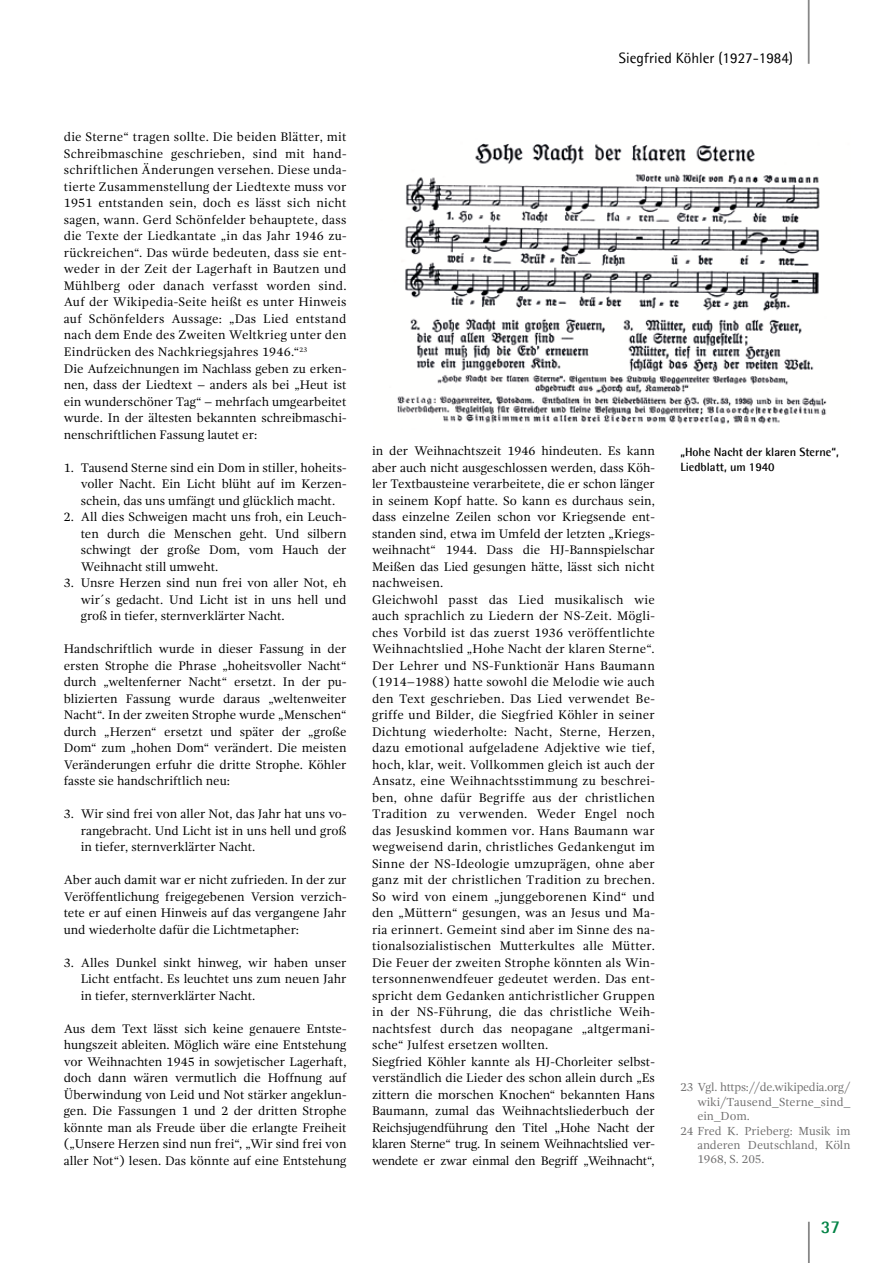
<style>
.page{position:relative;width:893px;height:1263px;background:#fff}
.page>*{position:absolute;margin:0;border:0;box-sizing:border-box;transform-origin:0 0}
.t1{font:700 18px "Agfa Rotis Semisans";color:#008244}
.t2{font:15px "Agfa Rotis Semisans";color:#000}
.t3{font:12.75px/16.5px "Gandhi Serif";letter-spacing:.005em;color:#000;text-align:justify}
.t4{font:12px "Gandhi Serif";color:#706f6f}
.t5{font:700 12px/15px "Agfa Rotis Semisans";color:#000}
.t6{font:12px "Gandhi Serif";letter-spacing:-.02em;color:#706f6f}
</style>
<div class="page">
<hr style="left:808px;top:1222px;width:2px;height:41px;background:#878787">
<hr style="left:808px;top:0;width:2px;height:64px;background:#878787">
<img style="left:397px;top:143px;width:430px;height:281px">
<p class="t2" style="left:619px;top:49px;width:176px">Siegfried Köhler (1927-1984)</p>
<p class="t3" style="left:64px;top:129px;width:284px;text-align:left">die Sterne“ tragen sollte. Die beiden Blätter, mit Schreibmaschine geschrieben, sind mit hand&shy;schriftlichen Änderungen versehen. Diese unda&shy;tierte Zusammenstellung der Liedtexte muss vor 1951 entstanden sein, doch es lässt sich nicht sagen, wann. Gerd Schönfelder behauptete, dass die Texte der Liedkantate „in das Jahr 1946 zu&shy;rückreichen“. Das würde bedeuten, dass sie ent&shy;weder in der Zeit der Lagerhaft in Bautzen und Mühlberg oder danach verfasst worden sind.<br>Auf der Wikipedia-Seite heißt es unter Hinweis auf Schönfelders Aussage: „Das Lied entstand nach dem Ende des Zweiten Weltkrieg unter den Eindrücken des Nachkriegsjahres 1946.“<sup>23<br></sup>Die Aufzeichnungen im Nachlass geben zu erken&shy;nen, dass der Liedtext – anders als bei „Heut ist ein wunderschöner Tag“ – mehrfach umgearbeitet wurde. In der ältesten bekannten schreibmaschi&shy;nenschriftlichen Fassung lautet er:</p>
<p class="t3" style="left:81px;top:459px;width:267px;text-indent:-17px">1. Tausend Sterne sind ein Dom in stiller, hoheits&shy;voller Nacht. Ein Licht blüht auf im Kerzen&shy;schein, das uns umfängt und glücklich macht.</p>
<p class="t3" style="left:81px;top:509px;width:267px;text-indent:-17px">2. All dies Schweigen macht uns froh, ein Leuch&shy;ten durch die Menschen geht. Und silbern schwingt der große Dom, vom Hauch der Weihnacht still umweht.</p>
<p class="t3" style="left:81px;top:575px;width:267px;text-indent:-17px">3. Unsre Herzen sind nun frei von aller Not, eh wir´s gedacht. Und Licht ist in uns hell und groß in tiefer, sternverklärter Nacht.</p>
<p class="t3" style="left:64px;top:641px;width:284px">Handschriftlich wurde in dieser Fassung in der ersten Strophe die Phrase „hoheitsvoller Nacht“ durch „weltenferner Nacht“ ersetzt. In der pu&shy;blizierten Fassung wurde daraus „weltenweiter Nacht“. In der zweiten Strophe wurde „Menschen“ durch „Herzen“ ersetzt und später der „große Dom“ zum „hohen Dom“ verändert. Die meisten Veränderungen erfuhr die dritte Strophe. Köhler fasste sie handschriftlich neu:</p>
<p class="t3" style="left:81px;top:805px;width:267px;text-indent:-17px">3. Wir sind frei von aller Not, das Jahr hat uns vo&shy;rangebracht. Und Licht ist in uns hell und groß in tiefer, sternverklärter Nacht.</p>
<p class="t3" style="left:64px;top:871px;width:284px">Aber auch damit war er nicht zufrieden. In der zur Veröffentlichung freigegebenen Version verzich&shy;tete er auf einen Hinweis auf das vergangene Jahr und wiederholte dafür die Lichtmetapher:</p>
<p class="t3" style="left:81px;top:954px;width:267px;text-indent:-17px">3. Alles Dunkel sinkt hinweg, wir haben unser Licht entfacht. Es leuchtet uns zum neuen Jahr in tiefer, sternverklärter Nacht.</p>
<p class="t3" style="left:64px;top:1020px;width:284px">Aus dem Text lässt sich keine genauere Entste&shy;hungszeit ableiten. Möglich wäre eine Entstehung vor Weihnachten 1945 in sowjetischer Lagerhaft, doch dann wären vermutlich die Hoffnung auf Überwindung von Leid und Not stärker angeklun&shy;gen. Die Fassungen 1 und 2 der dritten Strophe könnte man als Freude über die erlangte Freiheit („Unsere Herzen sind nun frei“, „Wir sind frei von aller Not“) lesen. Das könnte auf eine Entstehung</p>
<p class="t3" style="left:372px;top:443px;width:284px;text-align:left">in der Weihnachtszeit 1946 hindeuten. Es kann aber auch nicht ausgeschlossen werden, dass Köh&shy;ler Textbausteine verarbeitete, die er schon länger in seinem Kopf hatte. So kann es durchaus sein, dass einzelne Zeilen schon vor Kriegsende ent&shy;standen sind, etwa im Umfeld der letzten „Kriegs&shy;weihnacht“ 1944. Dass die HJ-Bannspielschar Meißen das Lied gesungen hätte, lässt sich nicht nachweisen.<br>Gleichwohl passt das Lied musikalisch wie auch sprachlich zu Liedern der NS-Zeit. Mögli&shy;ches Vorbild ist das zuerst 1936 veröffentlichte Weihnachtslied „Hohe Nacht der klaren Sterne“.<br>Der Lehrer und NS-Funktionär Hans Baumann (1914–1988) hatte sowohl die Melodie wie auch den Text geschrieben. Das Lied verwendet Be&shy;griffe und Bilder, die Siegfried Köhler in seiner Dichtung wiederholte: Nacht, Sterne, Herzen, dazu emotional aufgeladene Adjektive wie tief, hoch, klar, weit. Vollkommen gleich ist auch der Ansatz, eine Weihnachtsstimmung zu beschrei&shy;ben, ohne dafür Begriffe aus der christlichen Tradition zu verwenden. Weder Engel noch das Jesuskind kommen vor. Hans Baumann war wegweisend darin, christliches Gedankengut im Sinne der NS-Ideologie umzuprägen, ohne aber ganz mit der christlichen Tradition zu brechen.<br>So wird von einem „junggeborenen Kind“ und den „Müttern“ gesungen, was an Jesus und Ma&shy;ria erinnert. Gemeint sind aber im Sinne des na&shy;tionalsozialistischen Mutterkultes alle Mütter.<br>Die Feuer der zweiten Strophe könnten als Win&shy;tersonnenwendfeuer gedeutet werden. Das ent&shy;spricht dem Gedanken antichristlicher Gruppen in der NS-Führung, die das christliche Weih&shy;nachtsfest durch das neopagane „altgermani&shy;sche“ Julfest ersetzen wollten.<br>Siegfried Köhler kannte als HJ-Chorleiter selbst&shy;verständlich die Lieder des schon allein durch „Es zittern die morschen Knochen“ bekannten Hans Baumann, zumal das Weihnachtsliederbuch der Reichsjugendführung den Titel „Hohe Nacht der klaren Sterne“ trug. In seinem Weihnachtslied ver&shy;wendete er zwar einmal den Begriff „Weihnacht“,</p>
<p class="t5" style="left:680px;top:444px;width:160px">„Hohe Nacht der klaren Sterne“,<br>Liedblatt, um 1940</p>
<p class="t6" style="left:680px;top:1080px;width:172px">23 Vgl. https://de.wikipedia.org/</p>
<p class="t4" style="left:697px;top:1095px;width:155px">wiki/Tausend_Sterne_sind_</p>
<p class="t4" style="left:697px;top:1109px;width:54px">ein_Dom.</p>
<p class="t4" style="left:680px;top:1124px;width:172px">24 Fred K. Prieberg: Musik im</p>
<p class="t4" style="left:697px;top:1138px;width:155px">anderen Deutschland, Köln</p>
<p class="t4" style="left:697px;top:1152px;width:69px">1968, S. 205.</p>
<h1 class="t1" style="left:821px;top:1216px;width:21px">37</h1>
</div>
